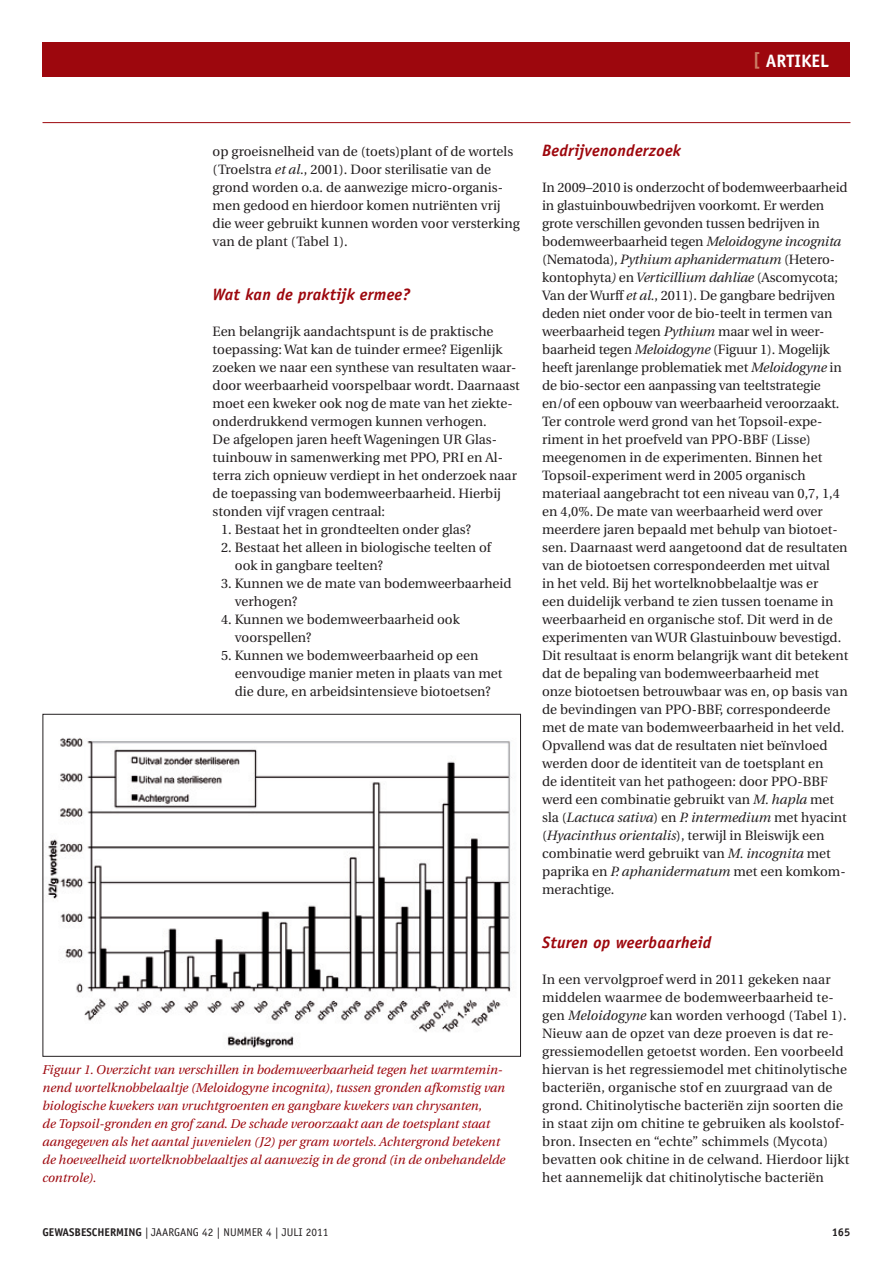
<style>
.page{position:relative;width:893px;height:1263px;background:#fff}
.page>*{position:absolute;margin:0;border:0;box-sizing:border-box;transform-origin:0 0}
.t1{font:700 18px "Officina Sans";color:#fff}
.t2{font:italic 700 16.5px "Officina Sans";letter-spacing:.015em;color:#9d070d}
.t3{font:13.5px/18px "Utopia";color:#231f20}
.t4{font:italic 12.75px/18px "Utopia";color:#9d070d}
.t5{font:11.25px "Officina Sans";color:#231f20}
.t6{font:700 11.25px "Officina Sans";color:#231f20}
.s1{color:#cb7c64}
.s2{font-style:italic}
.s3{font-weight:700}
</style>
<div class="page">
<div style="left:43px;top:43px;width:807px;height:34px;background:#9d070d"></div>
<hr style="left:43px;top:122px;width:807px;height:1px;background:#9d070d">
<img style="left:48px;top:738px;width:464px;height:310px">
<h1 class="t1" style="left:753px;top:49px;width:78px"><span class="s1">[</span> ARTIKEL</h1>
<p class="t3" style="left:213px;top:143px;width:309px">op groeisnelheid van de (toets)plant of de wortels (Troelstra <span class="s2">et al.</span>, 2001). Door sterilisatie van de grond worden o.a. de aanwezige micro-organis&shy;men gedood en hierdoor komen nutriënten vrij die weer gebruikt kunnen worden voor versterking van de plant (Tabel 1).</p>
<p class="t2" style="left:213px;top:285px;width:199px">Wat kan de praktijk ermee?</p>
<p class="t3" style="left:213px;top:323px;width:309px">Een belangrijk aandachtspunt is de praktische toepassing: Wat kan de tuinder ermee? Eigenlijk zoeken we naar een synthese van resultaten waar&shy;door weerbaarheid voorspelbaar wordt. Daarnaast moet een kweker ook nog de mate van het ziekte&shy;onderdrukkend vermogen kunnen verhogen.<br>De afgelopen jaren heeft Wageningen UR Glas&shy;tuinbouw in samenwerking met PPO, PRI en Al&shy;terra zich opnieuw verdiept in het onderzoek naar de toepassing van bodemweerbaarheid. Hierbij stonden vijf vragen centraal:</p>
<p class="t3" style="left:221px;top:521px;width:251px">1. Bestaat het in grondteelten onder glas?</p>
<p class="t3" style="left:235px;top:539px;width:258px;text-indent:-14px">2. Bestaat het alleen in biologische teelten of ook in gangbare teelten?</p>
<p class="t3" style="left:235px;top:575px;width:278px;text-indent:-14px">3. Kunnen we de mate van bodemweerbaarheid verhogen?</p>
<p class="t3" style="left:235px;top:611px;width:226px;text-indent:-14px">4. Kunnen we bodemweerbaarheid ook voorspellen?</p>
<p class="t3" style="left:235px;top:647px;width:269px;text-indent:-14px">5. Kunnen we bodemweerbaarheid op een eenvoudige manier meten in plaats van met die dure, en arbeidsintensieve biotoetsen?</p>
<p class="t4" style="left:43px;top:1061px;width:464px">Figuur 1. Overzicht van verschillen in bodemweerbaarheid tegen het warmtemin&shy;nend wortelknobbelaaltje (Meloidogyne incognita), tussen gronden afkomstig van biologische kwekers van vruchtgroenten en gangbare kwekers van chrysanten,<br>de Topsoil-gronden en grof zand. De schade veroorzaakt aan de toetsplant staat aangegeven als het aantal juvenielen (J2) per gram wortels. Achtergrond betekent de hoeveelheid wortelknobbelaaltjes al aanwezig in de grond (in de onbehandelde controle).</p>
<p class="t2" style="left:542px;top:141px;width:140px">Bedrijvenonderzoek</p>
<p class="t3" style="left:542px;top:179px;width:308px">In 2009–2010 is onderzocht of bodemweerbaarheid in glastuinbouwbedrijven voorkomt. Er werden grote verschillen gevonden tussen bedrijven in bodemweerbaarheid tegen <span class="s2">Meloidogyne incognita </span>(Nematoda)<span class="s2">, Pythium aphanidermatum</span> (Hetero&shy;kontophyta<span class="s2">)</span> en <span class="s2">Verticillium dahliae</span> (Ascomycota; Van der Wurff <span class="s2">et al.</span>, 2011). De gangbare bedrijven deden niet onder voor de bio-teelt in termen van weerbaarheid tegen <span class="s2">Pythium</span> maar wel in weer&shy;baarheid tegen <span class="s2">Meloidogyne</span> (Figuur 1). Mogelijk heeft jarenlange problematiek met <span class="s2">Meloidogyne</span> in de bio-sector een aanpassing van teeltstrategie en/of een opbouw van weerbaarheid veroorzaakt.<br>Ter controle werd grond van het Topsoil-expe&shy;riment in het proefveld van PPO-BBF (Lisse) meegenomen in de experimenten. Binnen het Topsoil-experiment werd in 2005 organisch materiaal aangebracht tot een niveau van 0,7, 1,4 en 4,0%. De mate van weerbaarheid werd over meerdere jaren bepaald met behulp van biotoet&shy;sen. Daarnaast werd aangetoond dat de resultaten van de biotoetsen correspondeerden met uitval<br>in het veld. Bij het wortelknobbelaaltje was er<br>een duidelijk verband te zien tussen toename in weerbaarheid en organische stof. Dit werd in de experimenten van WUR Glastuinbouw bevestigd.<br>Dit resultaat is enorm belangrijk want dit betekent dat de bepaling van bodemweerbaarheid met onze biotoetsen betrouwbaar was en, op basis van de bevindingen van PPO-BBF, correspondeerde met de mate van bodemweerbaarheid in het veld.<br>Opvallend was dat de resultaten niet beïnvloed werden door de identiteit van de toetsplant en<br>de identiteit van het pathogeen: door PPO-BBF werd een combinatie gebruikt van <span class="s2">M. hapla</span> met sla (<span class="s2">Lactuca sativa</span>) en <span class="s2">P. intermedium</span> met hyacint (<span class="s2">Hyacinthus orientalis</span>), terwijl in Bleiswijk een combinatie werd gebruikt van <span class="s2">M. incognita</span> met paprika en <span class="s2">P. aphanidermatum</span> met een komkom&shy;merachtige.</p>
<p class="t2" style="left:542px;top:933px;width:171px">Sturen op weerbaarheid</p>
<p class="t3" style="left:542px;top:971px;width:309px">In een vervolgproef werd in 2011 gekeken naar middelen waarmee de bodemweerbaarheid te&shy;gen <span class="s2">Meloidogyne</span> kan worden verhoogd (Tabel 1).<br>Nieuw aan de opzet van deze proeven is dat re&shy;gressiemodellen getoetst worden. Een voorbeeld hiervan is het regressiemodel met chitinolytische bacteriën, organische stof en zuurgraad van de grond. Chitinolytische bacteriën zijn soorten die in staat zijn om chitine te gebruiken als koolstof&shy;bron. Insecten en “echte” schimmels (Mycota) bevatten ook chitine in de celwand. Hierdoor lijkt het aannemelijk dat chitinolytische bacteriën</p>
<p class="t5" style="left:43px;top:1226px;width:287px"><span class="s3">GEWASBESCHERMING</span> | JAARGANG 42 | NUMMER 4 | JULI 2011</p>
<p class="t6" style="left:832px;top:1225px;width:20px">165</p>
</div>
